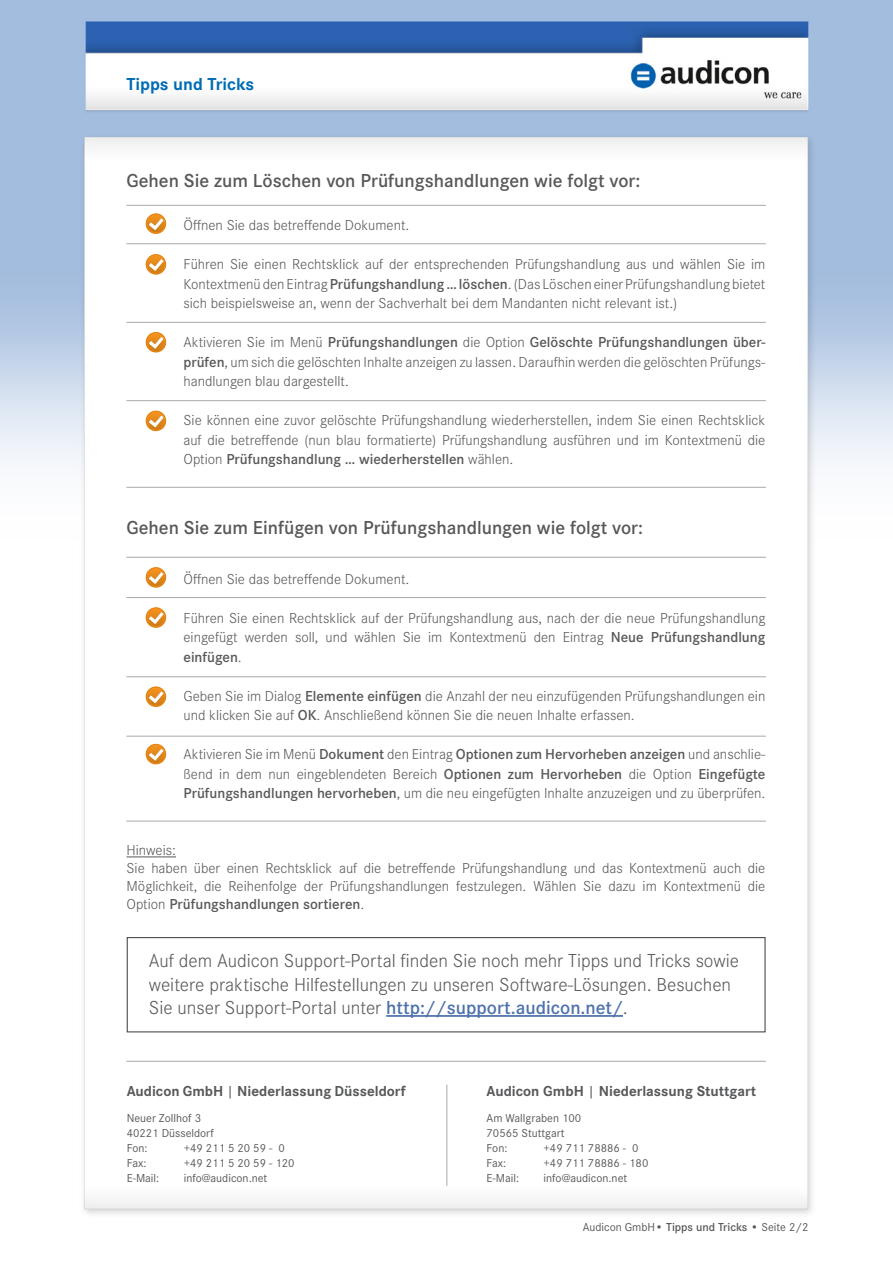
<style>
.page{position:relative;width:893px;height:1263px;background:#fff}
.page>*{position:absolute;margin:0;border:0;box-sizing:border-box;transform-origin:0 0}
.Aufzählung{font:300 19.5px/23.4px "Corporate S";color:#57585a}
.Aufzählung-2{font:600 19.5px "Corporate S";color:#57585a}
.t1{font:700 18px "Corporate S";color:#006bb6}
.Aufzählung-3{font:300 15px/19.5px "Corporate S";color:#57585a;text-align:justify}
.t2{font:700 15px "Corporate S";color:#57585a}
.t3{font:12px "Corporate S";color:#57585a}
.s1{font-weight:600}
.s2{font-weight:600;color:#4d72ac}
.s3{font-weight:400}
</style>
<div class="page">
<img style="left:0;top:0;width:893px;height:1214px">
<hr style="left:126px;top:856px;width:50px;height:1px;background:#57585a">
<svg style="left:146px;top:332px;width:20px;height:20px"></svg>
<hr style="left:127px;top:322px;width:639px;height:1px;background:#a8a9ad">
<svg style="left:146px;top:254px;width:20px;height:20px"></svg>
<hr style="left:127px;top:243px;width:639px;height:1px;background:#a8a9ad">
<svg style="left:146px;top:214px;width:20px;height:20px"></svg>
<hr style="left:127px;top:487px;width:639px;height:1px;background:#a8a9ad">
<svg style="left:146px;top:567px;width:20px;height:20px"></svg>
<hr style="left:127px;top:597px;width:639px;height:1px;background:#a8a9ad">
<hr style="left:127px;top:557px;width:639px;height:1px;background:#a8a9ad">
<hr style="left:127px;top:205px;width:639px;height:1px;background:#a8a9ad">
<svg style="left:146px;top:411px;width:20px;height:20px"></svg>
<hr style="left:127px;top:400px;width:639px;height:1px;background:#a8a9ad">
<svg style="left:146px;top:607px;width:20px;height:21px"></svg>
<svg style="left:146px;top:608px;width:20px;height:19px"></svg>
<hr style="left:127px;top:676px;width:639px;height:1px;background:#a8a9ad">
<hr style="left:127px;top:736px;width:639px;height:1px;background:#a8a9ad">
<hr style="left:127px;top:821px;width:639px;height:1px;background:#a8a9ad">
<svg style="left:146px;top:687px;width:20px;height:20px"></svg>
<svg style="left:146px;top:744px;width:20px;height:20px"></svg>
<div style="left:127px;top:937px;width:639px;height:95px;border:1px solid #231f20"></div>
<hr style="left:386px;top:1015px;width:237px;height:2px;background:#4d72ac">
<hr style="left:127px;top:1061px;width:639px;height:1px;background:#a8a9ad">
<hr style="left:447px;top:1085px;width:1px;height:100px;background:#a8a9ad">
<p class="t1" style="left:126px;top:74px;width:129px">Tipps und Tricks</p>
<p class="Aufzählung-2" style="left:126px;top:170px;width:515px">Gehen Sie zum Löschen von Prüfungshandlungen wie folgt vor:</p>
<p class="Aufzählung-3" style="left:183px;top:216px;width:227px">Öffnen Sie das betreffende Dokument.</p>
<p class="Aufzählung-3" style="left:183px;top:255px;width:583px">Führen Sie einen Rechtsklick auf der entsprechenden Prüfungshandlung aus und wählen Sie im Kontextmenü den Eintrag <span class="s1">Prüfungshandlung … löschen</span>. (Das Löschen einer Prüfungshandlung bietet sich beispielsweise an, wenn der Sachverhalt bei dem Mandanten nicht relevant ist.)</p>
<p class="Aufzählung-3" style="left:183px;top:333px;width:583px">Aktivieren Sie im Menü <span class="s1">Prüfungshandlungen</span> die Option <span class="s1">Gelöschte Prüfungshandlungen über&shy;prüfen</span>, um sich die gelöschten Inhalte anzeigen zu lassen. Daraufhin werden die gelöschten Prüfungs&shy;handlungen blau dargestellt.</p>
<p class="Aufzählung-3" style="left:183px;top:411px;width:583px">Sie können eine zuvor gelöschte Prüfungshandlung wiederherstellen, indem Sie einen Rechtsklick auf die betreffende (nun blau formatierte) Prüfungshandlung ausführen und im Kontextmenü die Option <span class="s1">Prüfungshandlung … wiederherstellen</span> wählen.</p>
<p class="Aufzählung-2" style="left:126px;top:517px;width:518px">Gehen Sie zum Einfügen von Prüfungshandlungen wie folgt vor:</p>
<p class="Aufzählung-3" style="left:183px;top:569px;width:227px">Öffnen Sie das betreffende Dokument.</p>
<p class="Aufzählung-3" style="left:183px;top:608px;width:583px">Führen Sie einen Rechtsklick auf der Prüfungshandlung aus, nach der die neue Prüfungshandlung eingefügt werden soll, und wählen Sie im Kontextmenü den Eintrag <span class="s1">Neue Prüfungshandlung einfügen</span>.</p>
<p class="Aufzählung-3" style="left:183px;top:686px;width:583px">Geben Sie im Dialog <span class="s1">Elemente einfügen</span> die Anzahl der neu einzufügenden Prüfungshandlungen ein und klicken Sie auf <span class="s1">OK</span>. Anschließend können Sie die neuen Inhalte erfassen.</p>
<p class="Aufzählung-3" style="left:183px;top:745px;width:583px">Aktivieren Sie im Menü <span class="s1">Dokument</span> den Eintrag <span class="s1">Optionen zum Hervorheben anzeigen</span> und anschlie&shy;ßend in dem nun eingeblendeten Bereich <span class="s1">Optionen zum Hervorheben</span> die Option <span class="s1">Eingefügte Prüfungshandlungen hervorheben</span>, um die neu eingefügten Inhalte anzuzeigen und zu überprüfen.</p>
<p class="Aufzählung-3" style="left:126px;top:841px;width:51px">Hinweis:</p>
<p class="Aufzählung-3" style="left:126px;top:860px;width:640px;line-height:18px">Sie haben über einen Rechtsklick auf die betreffende Prüfungshandlung und das Kontextmenü auch die Möglichkeit, die Reihenfolge der Prüfungshandlungen festzulegen. Wählen Sie dazu im Kontextmenü die Option <span class="s1">Prüfungshandlungen sortieren</span>.</p>
<p class="Aufzählung" style="left:149px;top:949px;width:592px">Auf dem Audicon Support-Portal finden Sie noch mehr Tipps und Tricks sowie weitere praktische Hilfestellungen zu unseren Software-Lösungen. Besuchen<br>Sie unser Support-Portal unter <span class="s2">http://support.audicon.net/</span>.</p>
<p class="t2" style="left:127px;top:1082px;width:281px">Audicon GmbH <span class="s3">|</span> Niederlassung Düsseldorf</p>
<p class="t2" style="left:487px;top:1082px;width:271px">Audicon GmbH <span class="s3">|</span> Niederlassung Stuttgart</p>
<p class="t3" style="left:127px;top:1111px;width:76px">Neuer Zollhof 3</p>
<p class="t3" style="left:127px;top:1126px;width:89px">40221 Düsseldorf</p>
<p class="t3" style="left:127px;top:1141px;width:22px">Fon:</p>
<p class="t3" style="left:184px;top:1141px;width:103px">+49 211 5 20 59 - 0</p>
<p class="t3" style="left:127px;top:1156px;width:21px">Fax:</p>
<p class="t3" style="left:184px;top:1156px;width:112px">+49 211 5 20 59 - 120</p>
<p class="t3" style="left:127px;top:1171px;width:34px">E-Mail:</p>
<p class="t3" style="left:184px;top:1171px;width:85px">info@audicon.net</p>
<p class="t3" style="left:487px;top:1111px;width:96px">Am Wallgraben 100</p>
<p class="t3" style="left:487px;top:1126px;width:80px">70565 Stuttgart</p>
<p class="t3" style="left:487px;top:1141px;width:22px">Fon:</p>
<p class="t3" style="left:544px;top:1141px;width:97px">+49 711 78886 - 0</p>
<p class="t3" style="left:487px;top:1156px;width:21px">Fax:</p>
<p class="t3" style="left:544px;top:1156px;width:106px">+49 711 78886 - 180</p>
<p class="t3" style="left:487px;top:1171px;width:34px">E-Mail:</p>
<p class="t3" style="left:544px;top:1171px;width:85px">info@audicon.net</p>
<p class="t3" style="left:583px;top:1220px;width:227px">Audicon GmbH• <span class="s1">Tipps und Tricks •</span> Seite 2/2</p>
</div>
